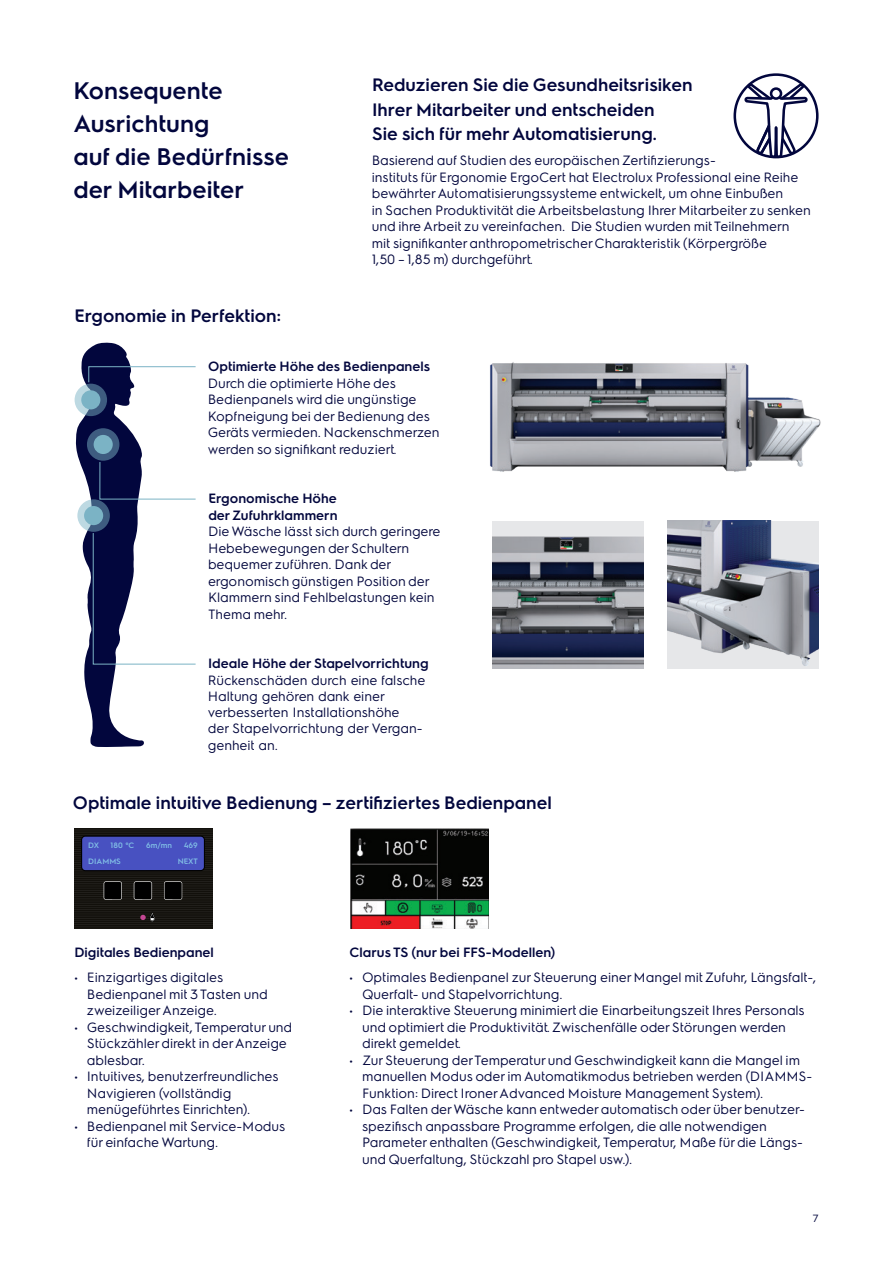
<style>
.page{position:relative;width:893px;height:1263px;background:#fff}
.page>*{position:absolute;margin:0;border:0;box-sizing:border-box;transform-origin:0 0}
.t1{font:600 24px/33px "Electrolux Sans";color:#02063d}
.t2{font:600 18px/24.8px "Electrolux Sans";color:#02063d}
.t3{font:13.5px/16.5px "Electrolux Sans";color:#02063d}
.t4{font:600 13.5px/16.5px "Electrolux Sans";color:#02063d}
.t5{font:10.5px "Electrolux Sans";color:#02063d}
.t6{font:600 7.8px "Electrolux Sans";color:#80bde5}
</style>
<div class="page">
<div style="left:75px;top:384px;width:32px;height:32px;background:#bdd9e2;border-radius:50%"></div>
<svg style="left:743px;top:80px;width:66px;height:78px"></svg>
<div style="left:770px;top:87px;width:12px;height:13px;border:3px solid #02063d;border-radius:50%"></div>
<div style="left:733px;top:73px;width:86px;height:85px;border:3px solid #02063d;border-radius:50%"></div>
<svg style="left:76px;top:343px;width:120px;height:404px"></svg>
<img style="left:490px;top:362px;width:331px;height:110px">
<img style="left:492px;top:521px;width:152px;height:147px">
<img style="left:667px;top:521px;width:152px;height:147px">
<img style="left:350px;top:829px;width:139px;height:100px">
<svg style="left:74px;top:829px;width:139px;height:100px;background:#262745"></svg>
<h1 class="t1" style="left:74px;top:73px;width:217px">Konsequente<br>Ausrichtung<br>auf die Bedürfnisse der Mitarbeiter</h1>
<h2 class="t2" style="left:74px;top:302px;width:208px">Ergonomie in Perfektion:</h2>
<h2 class="t2" style="left:372px;top:71px;width:322px">Reduzieren Sie die Gesundheitsrisiken<br>Ihrer Mitarbeiter und entscheiden<br>Sie sich für mehr Automatisierung.</h2>
<p class="t3" style="left:372px;top:151px;width:441px">Basierend auf Studien des europäischen Zertifizierungs-<br>instituts für Ergonomie ErgoCert hat Electrolux Professional eine Reihe bewährter Automatisierungssysteme entwickelt, um ohne Einbußen<br>in Sachen Produktivität die Arbeitsbelastung Ihrer Mitarbeiter zu senken und ihre Arbeit zu vereinfachen. Die Studien wurden mit Teilnehmern mit signifikanter anthropometrischer Charakteristik (Körpergröße<br>1,50 – 1,85 m) durchgeführt.</p>
<p class="t4" style="left:208px;top:358px;width:224px">Optimierte Höhe des Bedienpanels</p>
<p class="t3" style="left:208px;top:374px;width:233px">Durch die optimierte Höhe des Bedienpanels wird die ungünstige Kopfneigung bei der Bedienung des Geräts vermieden. Nackenschmerzen werden so signifikant reduziert.</p>
<p class="t4" style="left:208px;top:490px;width:131px">Ergonomische Höhe der Zufuhrklammern</p>
<p class="t3" style="left:208px;top:523px;width:234px">Die Wäsche lässt sich durch geringere<br>Hebebewegungen der Schultern bequemer zuführen. Dank der ergonomisch günstigen Position der<br>Klammern sind Fehlbelastungen kein<br>Thema mehr.</p>
<p class="t4" style="left:208px;top:655px;width:222px">Ideale Höhe der Stapelvorrichtung</p>
<p class="t3" style="left:208px;top:671px;width:219px">Rückenschäden durch eine falsche<br>Haltung gehören dank einer verbesserten Installationshöhe<br>der Stapelvorrichtung der Vergan&shy;genheit an.</p>
<h2 class="t2" style="left:73px;top:789px;width:480px">Optimale intuitive Bedienung – zertifiziertes Bedienpanel</h2>
<p class="t6" style="left:88px;top:840px;width:12px">DX</p>
<p class="t6" style="left:111px;top:840px;width:25px">180 °C</p>
<p class="t6" style="left:146px;top:840px;width:27px">6m/mn</p>
<p class="t6" style="left:184px;top:840px;width:15px">469</p>
<p class="t6" style="left:88px;top:856px;width:34px">DIAMMS</p>
<p class="t6" style="left:178px;top:856px;width:22px">NEXT</p>
<p class="t4" style="left:74px;top:943px;width:141px">Digitales Bedienpanel</p>
<p class="t3" style="left:87px;top:968px;width:182px;text-indent:-13px">• Einzigartiges digitales<br>Bedienpanel mit 3 Tasten und zweizeiliger Anzeige.</p>
<p class="t3" style="left:87px;top:1018px;width:207px;text-indent:-13px">• Geschwindigkeit, Temperatur und<br>Stückzähler direkt in der Anzeige ablesbar.</p>
<p class="t3" style="left:87px;top:1067px;width:193px;text-indent:-13px">• Intuitives, benutzerfreundliches<br>Navigieren (vollständig menügeführtes Einrichten).</p>
<p class="t3" style="left:87px;top:1117px;width:200px;text-indent:-13px">• Bedienpanel mit Service-Modus für einfache Wartung.</p>
<p class="t4" style="left:350px;top:943px;width:207px">Clarus TS (nur bei FFS-Modellen)</p>
<p class="t3" style="left:362px;top:968px;width:456px;text-indent:-13px">• Optimales Bedienpanel zur Steuerung einer Mangel mit Zufuhr, Längsfalt-,<br>Querfalt- und Stapelvorrichtung.</p>
<p class="t3" style="left:362px;top:1001px;width:444px;text-indent:-13px">• Die interaktive Steuerung minimiert die Einarbeitungszeit Ihres Personals und optimiert die Produktivität. Zwischenfälle oder Störungen werden direkt gemeldet.</p>
<p class="t3" style="left:362px;top:1051px;width:452px;text-indent:-13px">• Zur Steuerung der Temperatur und Geschwindigkeit kann die Mangel im manuellen Modus oder im Automatikmodus betrieben werden (DIAMMS-<br>Funktion: Direct Ironer Advanced Moisture Management System).</p>
<p class="t3" style="left:362px;top:1100px;width:444px;text-indent:-13px">• Das Falten der Wäsche kann entweder automatisch oder über benutzer&shy;spezifisch anpassbare Programme erfolgen, die alle notwendigen Parameter enthalten (Geschwindigkeit, Temperatur, Maße für die Längs&shy;und Querfaltung, Stückzahl pro Stapel usw.).</p>
<p class="t5" style="left:813px;top:1210px;width:8px">7</p>
</div>
